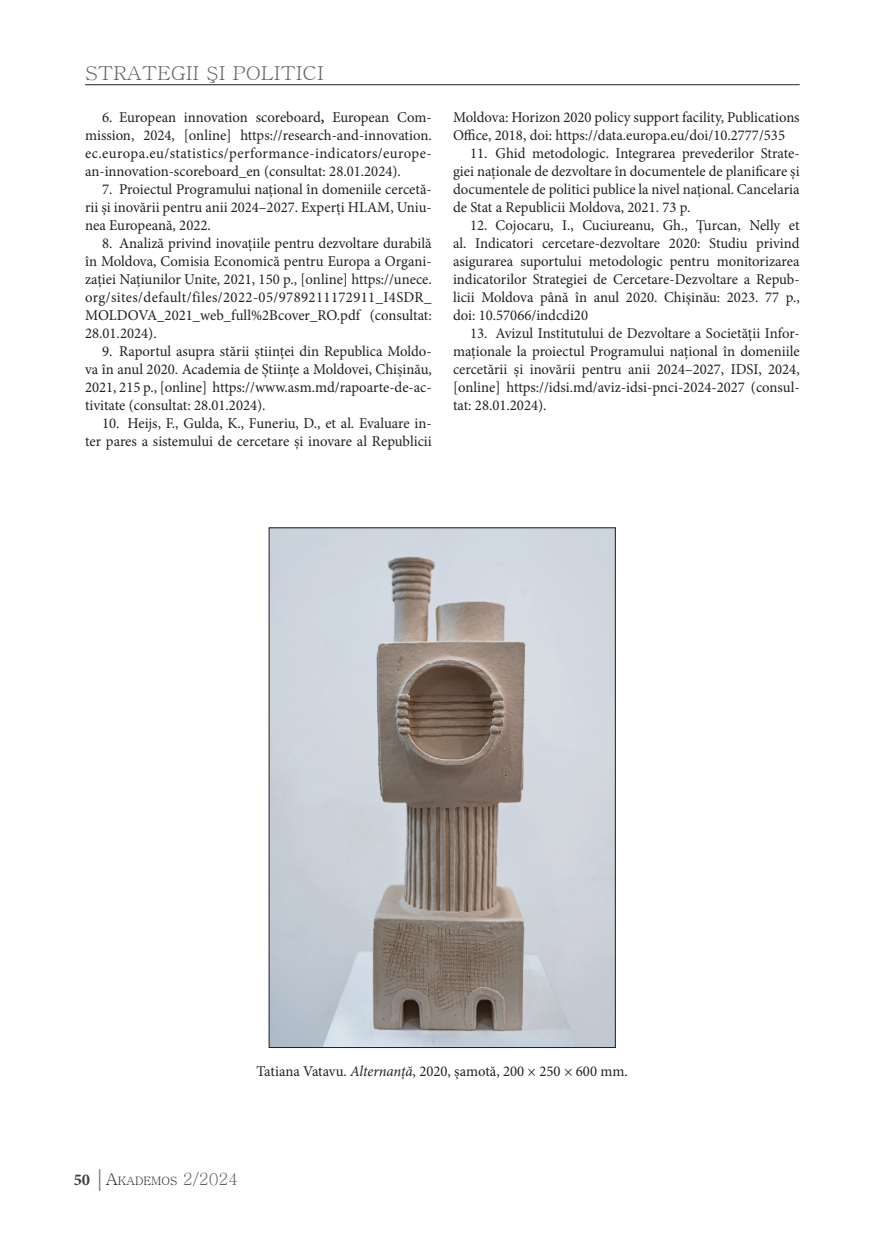
<style>
.page{position:relative;width:872px;height:1234px;background:#fff}
.page>*{position:absolute;margin:0;border:0;box-sizing:border-box;transform-origin:0 0}
.t1{font:19.2px "Batang";color:#636366;scale:1.06 1}
.t2{font:15px/18px "Minion Pro";color:#231f20;text-align:justify}
.t3{font:11.55px "Batang";color:#231f20}
.s1{font-weight:700}
.s2{font-style:italic}
.s3{font-family:"Minion Pro";font-weight:700;font-size:16.5px;color:#3e3e3f}
.s4{font-family:"Garamond";font-size:24px;color:#636366}
.s5{font-size:16.5px}
.s6{font-size:16.5px;color:#636366}
</style>
<div class="page">
<hr style="left:85px;top:84px;width:714px;height:1px;background:#231f20">
<img style="left:271px;top:529px;width:342px;height:516px">
<p class="t1" style="left:85px;top:64px;width:227px">STRATEGII ŞI POLITICI</p>
<p class="t2" style="left:85px;top:108px;width:348px;text-indent:17px">6. European innovation scoreboard<span class="s1">,</span> European Com&shy;mission, 2024, [online] https://research-and-innovation. ec.europa.eu/statistics/performance-indicators/europe&shy;an-innovation-scoreboard_en (consultat: 28.01.2024).</p>
<p class="t2" style="left:85px;top:180px;width:348px;text-indent:17px">7. Proiectul Programului național în domeniile cercetă&shy;rii și inovării pentru anii 2024–2027. Experți HLAM, Uniu&shy;nea Europeană, 2022.</p>
<p class="t2" style="left:85px;top:234px;width:348px;text-indent:17px">8. Analiză privind inovațiile pentru dezvoltare durabilă în Moldova, Comisia Economică pentru Europa a Organi&shy;zației Națiunilor Unite, 2021, 150 p., [online] https://unece. org/sites/default/files/2022-05/9789211172911_I4SDR_ MOLDOVA_2021_web_full%2Bcover_RO.pdf (consultat:<br>28.01.2024).</p>
<p class="t2" style="left:85px;top:342px;width:348px;text-indent:17px">9. Raportul asupra stării științei din Republica Moldo&shy;va în anul 2020. Academia de Științe a Moldovei, Chișinău, 2021, 215 p., [online] https://www.asm.md/rapoarte-de-ac&shy;tivitate (consultat: 28.01.2024).</p>
<p class="t2" style="left:85px;top:414px;width:348px;text-align:right">10. Heijs, F., Gulda, K., Funeriu, D., et al. Evaluare in&shy;ter pares a sistemului de cercetare și inovare al Republicii</p>
<p class="t2" style="left:453px;top:108px;width:348px">Moldova: Horizon 2020 policy support facility, Publications<br>Office, 2018, doi: https://data.europa.eu/doi/10.2777/535</p>
<p class="t2" style="left:453px;top:144px;width:348px;text-indent:17px">11. Ghid metodologic. Integrarea prevederilor Strate&shy;giei naționale de dezvoltare în documentele de planificare și documentele de politici publice la nivel național. Cancelaria de Stat a Republicii Moldova, 2021. 73 p.</p>
<p class="t2" style="left:453px;top:216px;width:348px;text-indent:17px">12. Cojocaru, I., Cuciureanu, Gh., Ţurcan, Nelly et al. Indicatori cercetare-dezvoltare 2020: Studiu privind asigurarea suportului metodologic pentru monitorizarea indicatorilor Strategiei de Cercetare-Dezvoltare a Repub&shy;licii Moldova până în anul 2020. Chişinău: 2023. 77 p., doi: 10.57066/indcdi20</p>
<p class="t2" style="left:453px;top:324px;width:348px;text-indent:17px">13. Avizul Institutului de Dezvoltare a Societății Infor&shy;maționale la proiectul Programului național în domeniile cercetării și inovării pentru anii 2024–2027, IDSI, 2024, [online] https://idsi.md/aviz-idsi-pnci-2024-2027 (consul&shy;tat: 28.01.2024).</p>
<p class="t2" style="left:257px;top:1061px;width:373px">Tatiana Vatavu. <span class="s2">Alternanță</span>, 2020, șamotă, 200 × 250 × 600 mm.</p>
<p class="t3" style="left:74px;top:1175px;width:166px"><span class="s3">50</span> <span class="s4">|</span><span class="s5">A</span>KADEMOS <span class="s6">2/2024</span></p>
</div>
